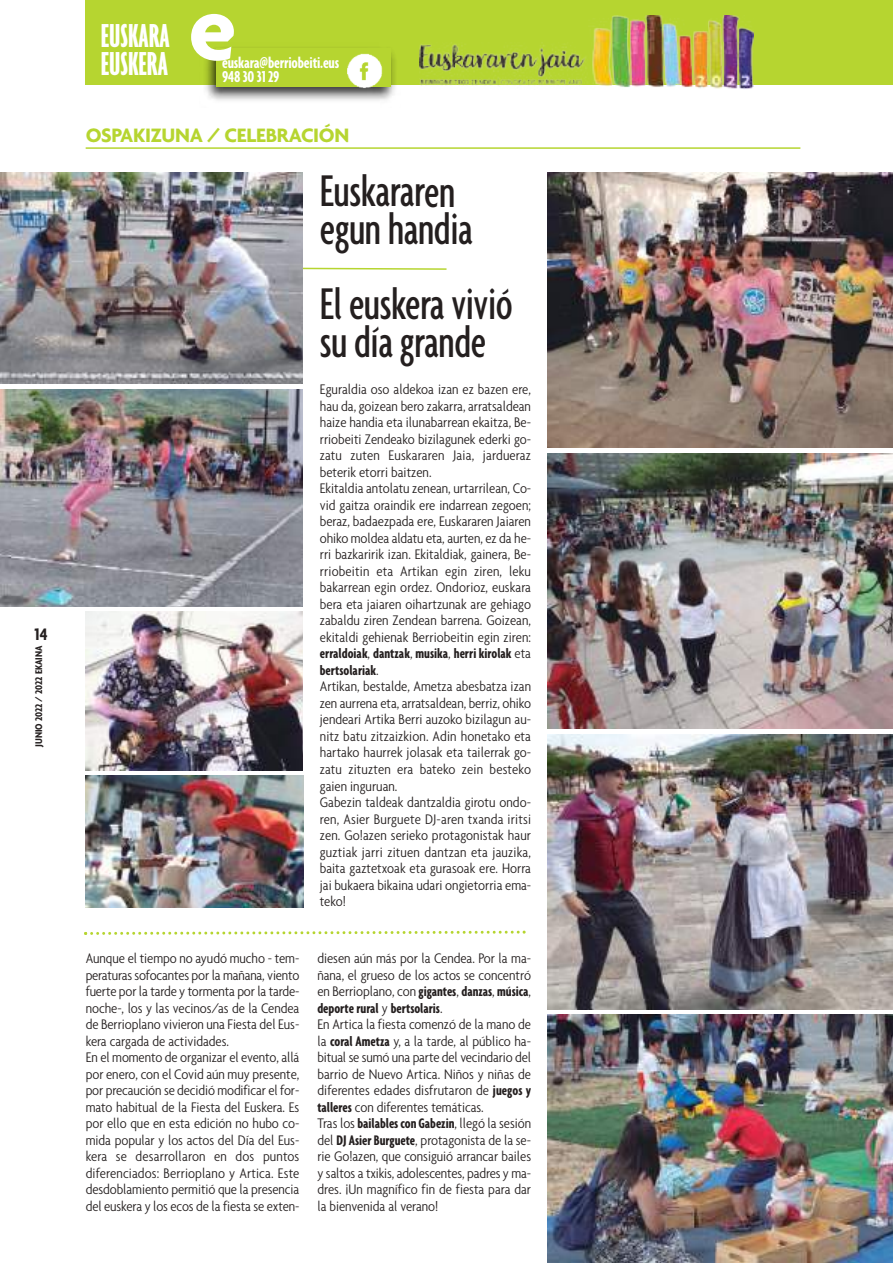
<style>
.page{position:relative;width:893px;height:1263px;background:#fff}
.page>*{position:absolute;margin:0;border:0;box-sizing:border-box;transform-origin:0 0}
.t1{font:700 97.5px "Agenda";color:#fff}
.t2{font:500 extra-condensed 48px/37.5px "Agenda";letter-spacing:-.01em;color:#241f1f}
.t3{font:700 ultra-condensed 36px/28.5px "Agenda";color:#fff}
.t4{font:700 21px "Agenda";letter-spacing:-.015em;color:#b6d530}
.t5{font:700 condensed 18px "Agenda";color:#241f1f}
.t6{font:700 extra-condensed 17.1px "Agenda";letter-spacing:-.01em;color:#fff}
.t7{font:300 condensed 15px/16.5px "Agenda";color:#241f1f;scale:1.05 1}
.t8{font:700 condensed 10.5px "Agenda";color:#241f1f}
.s1{font-weight:700;font-stretch:extra-condensed}
</style>
<div class="page">
<hr style="left:86px;top:147px;width:714px;height:2px;background:#b6d530">
<div style="left:86px;top:0;width:807px;height:85px;background:#b6d530"></div>
<img style="left:205px;top:49px;width:190px;height:52px">
<div style="left:217px;top:48px;width:174px;height:39px;background:#b6d530"></div>
<img style="left:345px;top:53px;width:38px;height:41px">
<svg style="left:303px;top:267px;width:144px;height:3px"></svg>
<svg style="left:84px;top:930px;width:442px;height:5px"></svg>
<img style="left:420px;top:15px;width:333px;height:74px">
<img style="left:0;top:172px;width:303px;height:211px">
<img style="left:547px;top:734px;width:346px;height:276px">
<img style="left:547px;top:172px;width:346px;height:276px">
<img style="left:547px;top:1015px;width:346px;height:248px">
<img style="left:0;top:390px;width:303px;height:217px">
<img style="left:547px;top:453px;width:346px;height:276px">
<img style="left:85px;top:775px;width:219px;height:133px">
<img style="left:86px;top:612px;width:217px;height:158px">
<p class="t5" style="left:35px;top:623px;width:15px">14</p>
<p class="t8" style="left:33px;top:747px;width:103px;rotate:-90deg">JUNIO 2022 / 2022 EKAINA</p>
<h1 class="t1" style="left:188px;top:-31px;width:50px">e</h1>
<p class="t6" style="left:222px;top:66px;width:59px">94830 3129</p>
<h3 class="t3" style="left:101px;top:20px;width:70px">EUSKARA<br>EUSKERA</h3>
<h3 class="t3" style="left:106px;top:20px;width:111px">ENTREVISTA<br>ELKA RIZKETA</h3>
<p class="t6" style="left:222px;top:52px;width:118px">euskara@berriobeiti.eus</p>
<h3 class="t4" style="left:86px;top:122px;width:265px">OSPAKIZUNA / CELEBRACIÓN</h3>
<h2 class="t2" style="left:320px;top:171px;width:155px">Euskararen egunhandia</h2>
<h2 class="t2" style="left:320px;top:284px;width:194px">Eleuskeravivió sudíagrande</h2>
<p class="t7" style="left:320px;top:381px;width:203px">Eguraldia oso aldekoa izan ez bazen ere, hau da, goizean bero zakarra, arratsaldean haize handia eta ilunabarrean ekaitza, Be&shy;rriobeiti Zendeako bizilagunek ederki go&shy;zatu zuten Euskararen Jaia, jardueraz beterik etorri baitzen.<br>Ekitaldia antolatu zenean, urtarrilean, Co&shy;vid gaitza oraindik ere indarrean zegoen; beraz, badaezpada ere, Euskararen Jaiaren ohiko moldea aldatu eta, aurten, ez da he&shy;rri bazkaririk izan. Ekitaldiak, gainera, Be&shy;rriobeitin eta Artikan egin ziren, leku bakarrean egin ordez. Ondorioz, euskara bera eta jaiaren oihartzunak are gehiago zabaldu ziren Zendean barrena. Goizean, ekitaldi gehienak Berriobeitin egin ziren: <span class="s1">erraldoiak</span>, <span class="s1">dantzak</span>, <span class="s1">musika</span>, <span class="s1">herrikirolak</span> eta <span class="s1">bertsolariak</span>.<br>Artikan, bestalde, Ametza abesbatza izan zen aurrena eta, arratsaldean, berriz, ohiko jendeari Artika Berri auzoko bizilagun au&shy;nitz batu zitzaizkion. Adin honetako eta hartako haurrek jolasak eta tailerrak go&shy;zatu zituzten era bateko zein besteko gaien inguruan.<br>Gabezin taldeak dantzaldia girotu ondo&shy;ren, Asier Burguete DJ-aren txanda iritsi zen. Go!azen serieko protagonistak haur guztiak jarri zituen dantzan eta jauzika, baita gaztetxoak eta gurasoak ere. Horra jai bukaera bikaina udari ongietorria ema&shy;teko!</p>
<p class="t7" style="left:86px;top:949px;width:205px">Aunque el tiempo no ayudó mucho - tem&shy;peraturas sofocantes por la mañana, viento fuerte por la tarde y tormenta por la tarde&shy;noche-, los y las vecinos/as de la Cendea de Berrioplano vivieron una Fiesta del Eus&shy;kera cargada de actividades.<br>En el momento de organizar el evento, allá por enero, con el Covid aún muy presente, por precaución se decidió modificar el for&shy;mato habitual de la Fiesta del Euskera. Es por ello que en esta edición no hubo co&shy;mida popular y los actos del Día del Eus&shy;kera se desarrollaron en dos puntos diferenciados: Berrioplano y Artica. Este desdoblamiento permitió que la presencia del euskera y los ecos de la fiesta se exten-</p>
<p class="t7" style="left:317px;top:949px;width:205px">diesen aún más por la Cendea. Por la ma&shy;ñana, el grueso de los actos se concentró en Berrioplano, con <span class="s1">gigantes</span>, <span class="s1">danzas</span>, <span class="s1">música</span>, <span class="s1">deporte rural</span> y <span class="s1">bertsolaris</span>.<br>En Artica la fiesta comenzó de la mano de la <span class="s1">coral Ametza</span> y, a la tarde, al público ha&shy;bitual se sumó una parte del vecindario del barrio de Nuevo Artica. Niños y niñas de diferentes edades disfrutaron de <span class="s1">juegos y talleres</span> con diferentes temáticas.<br>Tras los <span class="s1">bailablescon Gabezin</span>, llegó la sesión del <span class="s1">DJAsierBurguete</span>, protagonista de la se&shy;rie Go!azen, que consiguió arrancar bailes y saltos a txikis, adolescentes, padres y ma&shy;dres. ¡Un magnífico fin de fiesta para dar la bienvenida al verano!</p>
</div>
